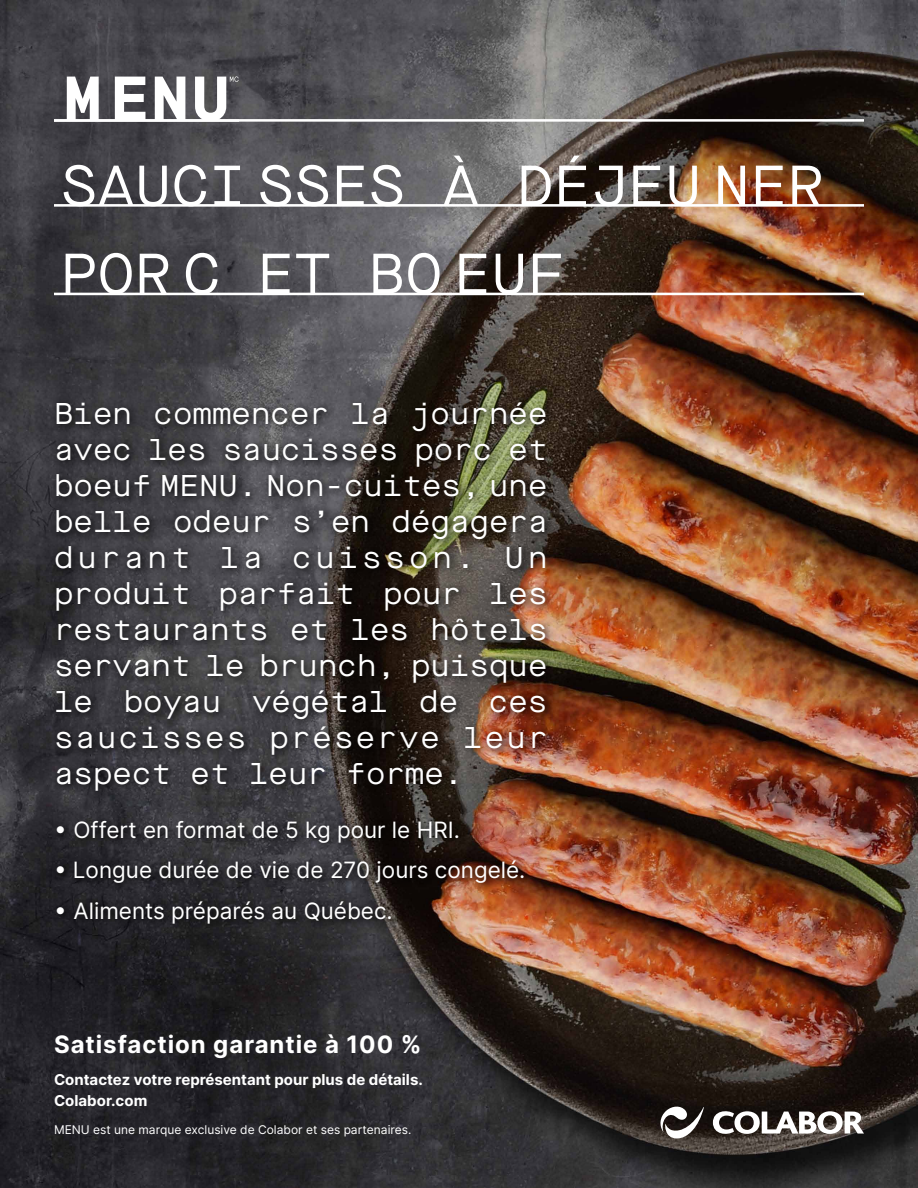
<style>
.page{position:relative;width:918px;height:1188px;background:#fff}
.page>*{position:absolute;margin:0;border:0;box-sizing:border-box;transform-origin:0 0}
.t1{font:57px/88.1px "Maison Neue Mono";color:#fff}
.t2{font:30px/36px "Maison Neue Mono";color:#fff;text-align:justify}
.t3{font:700 24px "Inter";letter-spacing:.04em;color:#fff}
.t4{font:22.5px "Inter";color:#fff}
.t5{font:700 15px/21.6px "Inter";color:#fff}
.t6{font:12px "Inter";color:#fff}
</style>
<div class="page">
<img style="left:0;top:0;width:918px;height:1188px">
<svg style="left:50px;top:397px;width:505px;height:536px;background:#403734"></svg>
<svg style="left:713px;top:1109px;width:151px;height:27px"></svg>
<svg style="left:659px;top:1105px;width:45px;height:33px"></svg>
<hr style="left:54px;top:119px;width:810px;height:3px;background:#fff">
<hr style="left:54px;top:204px;width:810px;height:3px;background:#fff">
<svg style="left:54px;top:76px;width:185px;height:46px"></svg>
<hr style="left:54px;top:293px;width:810px;height:2px;background:#fff">
<h1 class="t1" style="left:60px;top:141px;width:765px">SAUCI SSES À DÉJEU NER<br>POR C ET BO EUF</h1>
<p class="t2" style="left:54px;top:395px;width:495px">Bien commencer la journée avec les saucisses porc et boeuf MENU. Non-cuites, une belle odeur s’en dégagera durant la cuisson. Un produit parfait pour les restaurants et les hôtels servant le brunch, puisque le boyau végétal de ces saucisses préserve leur aspect et leur forme.</p>
<p class="t4" style="left:54px;top:813px;width:407px">• Offert en format de 5 kg pour le HRI.</p>
<p class="t4" style="left:54px;top:854px;width:473px">• Longue durée de vie de 270 jours congelé.</p>
<p class="t4" style="left:54px;top:894px;width:340px">• Aliments préparés au Québec.</p>
<p class="t3" style="left:54px;top:1027px;width:369px">Satisfaction garantie à 100 %</p>
<p class="t5" style="left:54px;top:1068px;width:370px">Contactez votre représentant pour plus de détails.<br>Colabor.com</p>
<p class="t6" style="left:54px;top:1121px;width:359px">MENU est une marque exclusive de Colabor et ses partenaires.</p>
</div>
